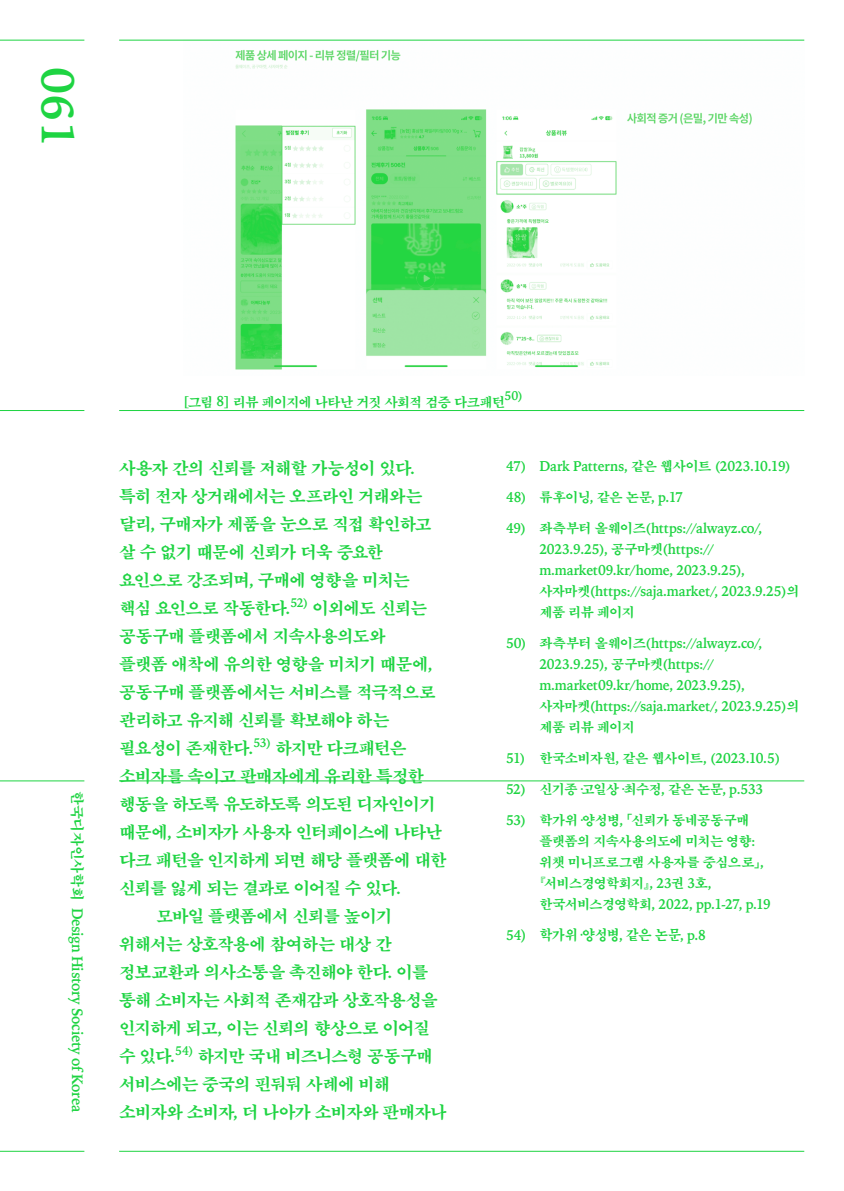
<style>
.page{position:relative;width:844px;height:1191px;background:#fff}
.page>*{position:absolute;margin:0;border:0;box-sizing:border-box;transform-origin:0 0}
.t1{font:700 45.5px "Iowan Old Style";color:#1ed442}
.t2{font:16.62px "SM3 K Myung Jo";letter-spacing:-.06em;color:#1ed442}
.t3{font:16.62px "SM3 K Myung Jo";letter-spacing:-.04em;color:#1ed442}
.t4{font:700 15.05px "Iowan Old Style";letter-spacing:-.025em;color:#1ed442;scale:.93 1}
.t5{font:700 14.17px/21px "Iowan Old Style";letter-spacing:-.02em;color:#1ed442;scale:.93 1}
.t6{font:14.17px "SM3 K Myung Jo";letter-spacing:-.035em;color:#1ed442;scale:.93 1}
.t7{font:13.12px/21px "SM3 K Myung Jo";letter-spacing:-.045em;color:#1ed442}
.s1{font-family:"SM3 K Myung Jo";font-weight:400;font-size:14px}
.s2{font-family:"Iowan Old Style";font-weight:700}
.s3{font-family:"Iowan Old Style";font-weight:700;font-size:14.17px}
.s4{font-size:13.12px}
.s5{font-family:"SM3 K Myung Jo";font-weight:400;font-size:13.12px}
</style>
<div class="page">
<img style="left:235px;top:50px;width:517px;height:320px">
<hr style="left:0;top:40px;width:84px;height:1px;background:#1ed442">
<hr style="left:0;top:1150px;width:84px;height:1px;background:#1ed442">
<hr style="left:0;top:410px;width:84px;height:1px;background:#1ed442">
<hr style="left:0;top:780px;width:84px;height:1px;background:#1ed442">
<hr style="left:119px;top:40px;width:685px;height:1px;background:#1ed442">
<hr style="left:119px;top:1150px;width:685px;height:1px;background:#1ed442">
<hr style="left:119px;top:410px;width:685px;height:1px;background:#1ed442">
<hr style="left:119px;top:780px;width:685px;height:1px;background:#1ed442">
<h1 class="t1" style="left:99px;top:67px;width:83px;rotate:90deg">061</h1>
<p class="t4" style="left:91px;top:791px;width:347px;rotate:90deg"><span class="s1">한국디자인사학회</span> Design History Society of Korea</p>
<p class="t7" style="left:183px;top:391px;width:341px"><span class="s2">[</span>그림 <span class="s3">8</span><span class="s2">]</span> 리뷰 페이지에 나타난 거짓 사회적 검증 다크패턴<sup>50</sup><sup>)</sup></p>
<p class="t2" style="left:119px;top:459px;width:297px">사용자 간의 신뢰를 저해할 가능성이 있다<span class="s2">.</span></p>
<p class="t2" style="left:119px;top:487px;width:305px">특히 전자 상거래에서는 오프라인 거래와는</p>
<p class="t2" style="left:119px;top:515px;width:314px">달리<span class="s2">,</span> 구매자가 제품을 눈으로 직접 확인하고</p>
<p class="t2" style="left:119px;top:543px;width:265px">살 수 없기 때문에 신뢰가 더욱 중요한</p>
<p class="t2" style="left:119px;top:571px;width:292px">요인으로 강조되며<span class="s2">,</span> 구매에 영향을 미치는</p>
<p class="t2" style="left:119px;top:599px;width:309px">핵심 요인으로 작동한다<span class="s2">.</span><sup>52</sup><sup>)</sup> 이외에도 신뢰는</p>
<p class="t3" style="left:119px;top:627px;width:268px">공동구매 플랫폼에서 지속사용의도와</p>
<p class="t2" style="left:119px;top:655px;width:315px">플랫폼 애착에 유의한 영향을 미치기 때문에<span class="s2">,</span></p>
<p class="t2" style="left:119px;top:683px;width:318px">공동구매 플랫폼에서는 서비스를 적극적으로</p>
<p class="t2" style="left:119px;top:711px;width:272px">관리하고 유지해 신뢰를 확보해야 하는</p>
<p class="t2" style="left:119px;top:739px;width:289px">필요성이 존재한다<span class="s2">.</span><sup>53</sup><sup>)</sup> 하지만 다크패턴은</p>
<p class="t2" style="left:119px;top:767px;width:306px">소비자를 속이고 판매자에게 유리한 특정한</p>
<p class="t2" style="left:119px;top:795px;width:318px">행동을 하도록 유도하도록 의도된 디자인이기</p>
<p class="t2" style="left:119px;top:823px;width:324px">때문에<span class="s2">,</span> 소비자가 사용자 인터페이스에 나타난</p>
<p class="t2" style="left:119px;top:851px;width:329px">다크 패턴을 인지하게 되면 해당 플랫폼에 대한</p>
<p class="t2" style="left:119px;top:879px;width:283px">신뢰를 잃게 되는 결과로 이어질 수 있다<span class="s2">.</span></p>
<p class="t2" style="left:156px;top:907px;width:237px">모바일 플랫폼에서 신뢰를 높이기</p>
<p class="t2" style="left:119px;top:935px;width:274px">위해서는 상호작용에 참여하는 대상 간</p>
<p class="t2" style="left:119px;top:963px;width:311px">정보교환과 의사소통을 촉진해야 한다<span class="s2">.</span> 이를</p>
<p class="t2" style="left:119px;top:991px;width:320px">통해 소비자는 사회적 존재감과 상호작용성을</p>
<p class="t2" style="left:119px;top:1019px;width:312px">인지하게 되고<span class="s2">,</span> 이는 신뢰의 향상으로 이어질</p>
<p class="t2" style="left:119px;top:1047px;width:315px">수 있다<span class="s2">.</span><sup>54</sup><sup>)</sup> 하지만 국내 비즈니스형 공동구매</p>
<p class="t2" style="left:119px;top:1075px;width:272px">서비스에는 중국의 핀둬둬 사례에 비해</p>
<p class="t2" style="left:119px;top:1103px;width:329px">소비자와 소비자<span class="s2">,</span> 더 나아가 소비자와 판매자나</p>
<p class="t5" style="left:506px;top:455px;width:308px">47<span class="s4">)</span> Dark Patterns, <span class="s5">같은 웹사이트</span> <span class="s4">(</span>2023.10.19<span class="s4">)</span></p>
<p class="t5" style="left:506px;top:486px;width:192px">48<span class="s4">)</span> <span class="s5">류후이닝</span>, <span class="s5">같은 논문</span>, p.17</p>
<p class="t5" style="left:539px;top:517px;width:281px;text-indent:-33px">49<span class="s4">)</span> <span class="s5">좌측부터 올웨이즈</span><span class="s4">(</span>https<span class="s4">://</span>alwayz.co<span class="s4">/</span>, 2023.9.25<span class="s4">)</span>, <span class="s5">공구마켓</span><span class="s4">(</span>https<span class="s4">:// </span>m.market09.kr<span class="s4">/</span>home, 2023.9.25<span class="s4">)</span>, <span class="s5">사자마켓</span><span class="s4">(</span>https<span class="s4">://</span>saja.market<span class="s4">/</span>, 2023.9.25<span class="s4">)</span><span class="s5">의</span></p>
<p class="t7" style="left:539px;top:602px;width:97px">제품 리뷰 페이지</p>
<p class="t5" style="left:539px;top:632px;width:281px;text-indent:-33px">50<span class="s4">)</span> <span class="s5">좌측부터 올웨이즈</span><span class="s4">(</span>https<span class="s4">://</span>alwayz.co<span class="s4">/</span>, 2023.9.25<span class="s4">)</span>, <span class="s5">공구마켓</span><span class="s4">(</span>https<span class="s4">:// </span>m.market09.kr<span class="s4">/</span>home, 2023.9.25<span class="s4">)</span>, <span class="s5">사자마켓</span><span class="s4">(</span>https<span class="s4">://</span>saja.market<span class="s4">/</span>, 2023.9.25<span class="s4">)</span><span class="s5">의</span></p>
<p class="t7" style="left:539px;top:717px;width:97px">제품 리뷰 페이지</p>
<p class="t5" style="left:506px;top:747px;width:296px">51<span class="s4">)</span> <span class="s5">한국소비자원</span>, <span class="s5">같은 웹사이트</span>, <span class="s4">(</span>2023.10.5<span class="s4">)</span></p>
<p class="t7" style="left:506px;top:779px;width:258px"><span class="s3">52</span><span class="s2">)</span> 신기종·고일상·최수정<span class="s3">,</span> 같은 논문<span class="s3">, p.533</span></p>
<p class="t7" style="left:539px;top:810px;width:226px;text-indent:-33px"><span class="s3">53</span><span class="s2">)</span> 학가위·양성병<span class="s3">,</span> 「신뢰가 동네공동구매 플랫폼의 지속사용의도에 미치는 영향<span class="s2">: </span>위챗 미니프로그램 사용자를 중심으로」<span class="s3">,</span>『서비스경영학회지』<span class="s3">, 23</span>권 <span class="s3">3</span>호<span class="s3">,</span></p>
<p class="t5" style="left:539px;top:892px;width:251px"><span class="s5">한국서비스경영학회</span>, 2022, pp.1<span class="s4">-</span>27, p.19</p>
<p class="t6" style="left:506px;top:927px;width:216px"><span class="s2">54)</span> 학가위·양성병<span class="s2">,</span> 같은 논문<span class="s2">, p.8</span></p>
</div>
